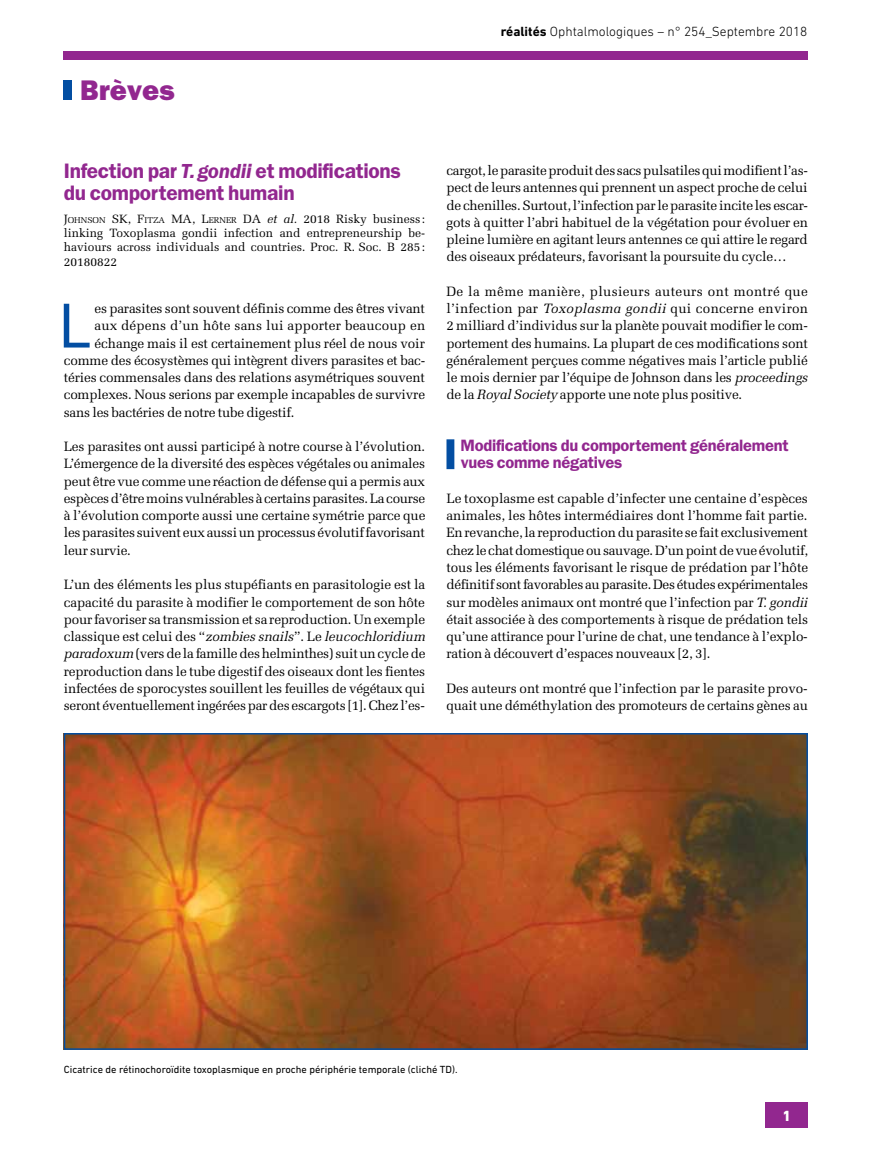
<style>
.page{position:relative;width:893px;height:1149px;background:#fff}
.page>*{position:absolute;margin:0;border:0;box-sizing:border-box;transform-origin:0 0}
.t1{font:63.75px "ITC Franklin Gothic Std";color:#034ea2}
.t2{font:28.5px "ITC Franklin Gothic Std Hvy";color:#92278f}
.t3{font:600 21px/21.8px "ITC Franklin Gothic Std";letter-spacing:-.015em;color:#92278f}
.t4{font:600 16.5px/17.2px "ITC Franklin Gothic Std";letter-spacing:-.015em;color:#92278f}
.t5{font:800 15px "DIN Next LT Pro";color:#fff}
.t6{font:13.5px/17.2px "Melior";letter-spacing:-.015em;color:#000;text-align:justify}
.t7{font:300 13.5px "DIN Next LT Pro";color:#000}
.t8{font:13.5px "Melior";letter-spacing:.01em;color:#000}
.t9{font:12px/14.2px "Melior";color:#000;text-align:justify}
.t10{font:10.5px "DIN Next LT Pro";color:#000}
.s1{font-weight:700}
.s2{font-style:italic}
.s3{font-style:inherit}
.s4{font-size:8.4px}
</style>
<div class="page">
<div style="left:63px;top:51px;width:744px;height:9px;background:#92278f"></div>
<div style="left:63px;top:81px;width:9px;height:19px;background:#034ea2"></div>
<div style="left:765px;top:1101px;width:43px;height:26px;background:#92278f"></div>
<svg style="left:446px;top:439px;width:8px;height:30px"></svg>
<img style="left:67px;top:735px;width:738px;height:311px">
<div style="left:64px;top:732px;width:744px;height:317px;border:2px solid #034ea2"></div>
<h2 class="t2" style="left:80px;top:74px;width:96px">Brèves</h2>
<p class="t7" style="left:501px;top:23px;width:308px"><span class="s1">réalités</span> Ophtalmologiques – n° 254_Septembre 2018</p>
<h3 class="t3" style="left:64px;top:160px;width:339px">Infection par <span class="s2">T. gondii</span> et modifications du comportement humain</h3>
<p class="t9" style="left:64px;top:211px;width:363px"><span class="s3">J</span><span class="s4">OHNSON</span> <span class="s3">SK, F</span><span class="s4">ITZA</span> <span class="s3">MA, L</span><span class="s4">ERNER</span> <span class="s3">DA</span> <span class="s2">et al.</span> 2018 Risky business : linking Toxoplasma gondii infection and entrepreneurship be&shy;haviours across individuals and countries. Proc. R. Soc. B 285:<br>20180822</p>
<h1 class="t1" style="left:58px;top:289px;width:33px">L</h1>
<p class="t6" style="left:94px;top:300px;width:332px">es parasites sont souvent définis comme des êtres vivant</p>
<p class="t8" style="left:94px;top:317px;width:332px">aux dépens d’un hôte sans lui apporter beaucoup en</p>
<p class="t6" style="left:94px;top:334px;width:332px">échange mais il est certainement plus réel de nous voir</p>
<p class="t6" style="left:64px;top:351px;width:363px">comme des écosystèmes qui intègrent divers parasites et bac-</p>
<p class="t6" style="left:64px;top:369px;width:363px">téries commensales dans des relations asymétriques souvent</p>
<p class="t6" style="left:64px;top:386px;width:363px">complexes. Nous serions par exemple incapables de survivre</p>
<p class="t6" style="left:64px;top:403px;width:232px">sans les bactéries de notre tube digestif.</p>
<p class="t6" style="left:64px;top:438px;width:363px">Les parasites ont aussi participé à notre course à l’évolution.<br>L’émergence de la diversité des espèces végétales ou animales peut être vue comme une réaction de défense qui a permis aux espèces d’être moins vulnérables à certains parasites. La course à l’évolution comporte aussi une certaine symétrie parce que les parasites suivent eux aussi un processus évolutif favorisant leur survie.</p>
<p class="t6" style="left:64px;top:576px;width:363px">L’un des éléments les plus stupéfiants en parasitologie est la capacité du parasite à modifier le comportement de son hôte pour favoriser sa transmission et sa reproduction. Un exemple classique est celui des “<span class="s2">zombies snails</span>”. Le <span class="s2">leucochloridium paradoxum</span> (vers de la famille des helminthes) suit un cycle de reproduction dans le tube digestif des oiseaux dont les fientes infectées de sporocystes souillent les feuilles de végétaux qui seront éventuellement ingérées par des escargots [1]. Chez l’es-</p>
<p class="t6" style="left:446px;top:162px;width:363px">cargot, le parasite produit des sacs pulsatiles qui modifient l’as&shy;pect de leurs antennes qui prennent un aspect proche de celui de chenilles. Surtout, l’infection par le parasite incite les escar&shy;gots à quitter l’abri habituel de la végétation pour évoluer en pleine lumière en agitant leurs antennes ce qui attire le regard des oiseaux prédateurs, favorisant la poursuite du cycle…</p>
<p class="t6" style="left:446px;top:282px;width:363px">De la même manière, plusieurs auteurs ont montré que l’infection par <span class="s2">Toxoplasma gondii</span> qui concerne environ 2 milliard d’individus sur la planète pouvait modifier le com&shy;portement des humains. La plupart de ces modifications sont généralement perçues comme négatives mais l’article publié le mois dernier par l’équipe de Johnson dans les <span class="s2">proceedings </span>de la <span class="s2">Royal Society</span> apporte une note plus positive.</p>
<p class="t4" style="left:460px;top:436px;width:330px">Modifications du comportement généralement vues comme négatives</p>
<p class="t6" style="left:446px;top:489px;width:363px">Le toxoplasme est capable d’infecter une centaine d’espèces animales, les hôtes intermédiaires dont l’homme fait partie.<br>En revanche, la reproduction du parasite se fait exclusivement chez le chat domestique ou sauvage. D’un point de vue évolutif, tous les éléments favorisant le risque de prédation par l’hôte définitif sont favorables au parasite. Des études expérimentales sur modèles animaux ont montré que l’infection par <span class="s2">T. gondii </span>était associée à des comportements à risque de prédation tels qu’une attirance pour l’urine de chat, une tendance à l’explo&shy;ration à découvert d’espaces nouveaux [2, 3].</p>
<p class="t6" style="left:446px;top:679px;width:363px">Des auteurs ont montré que l’infection par le parasite provo&shy;quait une déméthylation des promoteurs de certains gènes au</p>
<p class="t10" style="left:64px;top:1062px;width:395px">Cicatrice de rétinochoroïdite toxoplasmique en proche périphérie temporale (cliché TD).</p>
<p class="t5" style="left:782px;top:1106px;width:10px">1</p>
</div>
